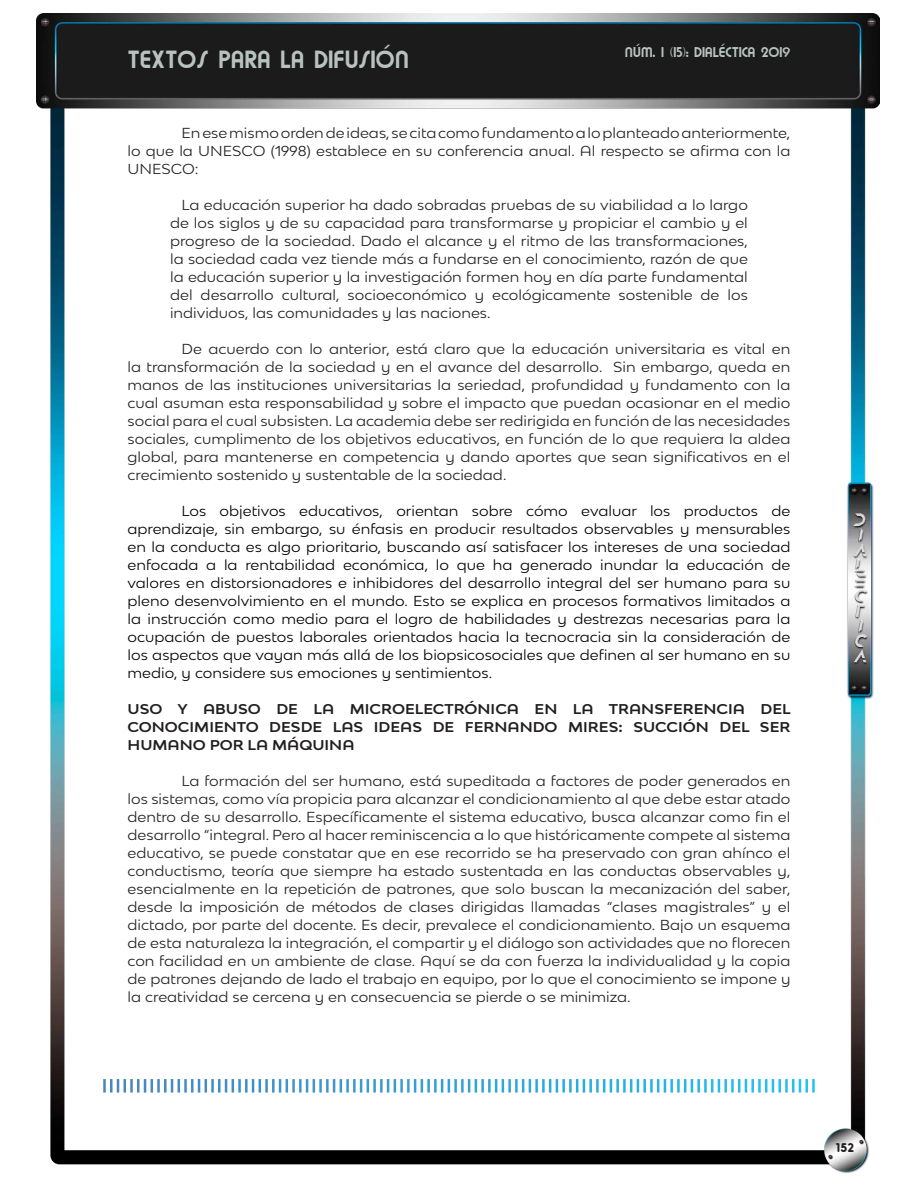
<style>
.page{position:relative;width:918px;height:1188px;background:#fff}
.page>*{position:absolute;margin:0;border:0;box-sizing:border-box;transform-origin:0 0}
.t1{font:21px "Brandish";color:#b8c3bf}
.t2{font:expanded 13.5px/18px "Bw Modelica SS01";color:#231f20;text-align:justify}
.t3{font:expanded 13.5px/18px "Bw Modelica SS01";color:#000;text-align:justify}
.t4{font:700 expanded 13.5px/18px "Bw Modelica SS01";color:#231f20;text-align:justify}
.t5{font:12px "Brandish";color:#b8c3bf}
.t6{font:700 12px "Oduda";color:#231f20}
</style>
<div class="page">
<img style="left:37px;top:14px;width:843px;height:1159px">
<hr style="left:103px;top:1079px;width:3px;height:14px;background:#fff">
<hr style="left:110px;top:1079px;width:3px;height:14px;background:#fff">
<svg style="left:117px;top:1079px;width:9px;height:14px"></svg>
<hr style="left:130px;top:1079px;width:3px;height:14px;background:#fff">
<hr style="left:137px;top:1079px;width:3px;height:14px;background:#fff">
<svg style="left:144px;top:1079px;width:9px;height:14px"></svg>
<hr style="left:157px;top:1079px;width:3px;height:14px;background:#fff">
<hr style="left:164px;top:1079px;width:3px;height:14px;background:#fff">
<svg style="left:171px;top:1079px;width:9px;height:14px"></svg>
<hr style="left:184px;top:1079px;width:3px;height:14px;background:#fff">
<hr style="left:191px;top:1079px;width:3px;height:14px;background:#fff">
<svg style="left:198px;top:1079px;width:9px;height:14px"></svg>
<hr style="left:211px;top:1079px;width:3px;height:14px;background:#fff">
<hr style="left:218px;top:1079px;width:3px;height:14px;background:#fff">
<svg style="left:225px;top:1079px;width:9px;height:14px"></svg>
<hr style="left:238px;top:1079px;width:3px;height:14px;background:#fff">
<hr style="left:245px;top:1079px;width:3px;height:14px;background:#fff">
<svg style="left:252px;top:1079px;width:9px;height:14px"></svg>
<hr style="left:265px;top:1079px;width:3px;height:14px;background:#fff">
<hr style="left:272px;top:1079px;width:3px;height:14px;background:#fff">
<svg style="left:279px;top:1079px;width:9px;height:14px"></svg>
<hr style="left:292px;top:1079px;width:3px;height:14px;background:#fff">
<hr style="left:299px;top:1079px;width:3px;height:14px;background:#fff">
<svg style="left:306px;top:1079px;width:9px;height:14px"></svg>
<hr style="left:319px;top:1079px;width:3px;height:14px;background:#fff">
<hr style="left:326px;top:1079px;width:3px;height:14px;background:#fff">
<svg style="left:333px;top:1079px;width:9px;height:14px"></svg>
<hr style="left:346px;top:1079px;width:3px;height:14px;background:#fff">
<hr style="left:353px;top:1079px;width:3px;height:14px;background:#fff">
<svg style="left:360px;top:1079px;width:9px;height:14px"></svg>
<hr style="left:373px;top:1079px;width:3px;height:14px;background:#fff">
<hr style="left:380px;top:1079px;width:3px;height:14px;background:#fff">
<svg style="left:387px;top:1079px;width:9px;height:14px"></svg>
<hr style="left:400px;top:1079px;width:3px;height:14px;background:#fff">
<hr style="left:407px;top:1079px;width:3px;height:14px;background:#fff">
<svg style="left:414px;top:1079px;width:9px;height:14px"></svg>
<hr style="left:427px;top:1079px;width:3px;height:14px;background:#fff">
<hr style="left:434px;top:1079px;width:3px;height:14px;background:#fff">
<svg style="left:441px;top:1079px;width:9px;height:14px"></svg>
<hr style="left:454px;top:1079px;width:3px;height:14px;background:#fff">
<hr style="left:461px;top:1079px;width:3px;height:14px;background:#fff">
<svg style="left:468px;top:1079px;width:9px;height:14px"></svg>
<hr style="left:481px;top:1079px;width:3px;height:14px;background:#fff">
<hr style="left:488px;top:1079px;width:3px;height:14px;background:#fff">
<svg style="left:495px;top:1079px;width:9px;height:14px"></svg>
<hr style="left:508px;top:1079px;width:3px;height:14px;background:#fff">
<hr style="left:515px;top:1079px;width:3px;height:14px;background:#fff">
<svg style="left:522px;top:1079px;width:9px;height:14px"></svg>
<hr style="left:535px;top:1079px;width:3px;height:14px;background:#fff">
<hr style="left:542px;top:1079px;width:3px;height:14px;background:#fff">
<svg style="left:549px;top:1079px;width:9px;height:14px"></svg>
<hr style="left:562px;top:1079px;width:3px;height:14px;background:#fff">
<hr style="left:569px;top:1079px;width:3px;height:14px;background:#fff">
<svg style="left:576px;top:1079px;width:9px;height:14px"></svg>
<hr style="left:589px;top:1079px;width:3px;height:14px;background:#fff">
<hr style="left:596px;top:1079px;width:3px;height:14px;background:#fff">
<svg style="left:603px;top:1079px;width:9px;height:14px"></svg>
<hr style="left:616px;top:1079px;width:3px;height:14px;background:#fff">
<hr style="left:623px;top:1079px;width:3px;height:14px;background:#fff">
<svg style="left:630px;top:1079px;width:9px;height:14px"></svg>
<hr style="left:643px;top:1079px;width:3px;height:14px;background:#fff">
<hr style="left:650px;top:1079px;width:3px;height:14px;background:#fff">
<svg style="left:657px;top:1079px;width:9px;height:14px"></svg>
<hr style="left:670px;top:1079px;width:3px;height:14px;background:#fff">
<hr style="left:677px;top:1079px;width:3px;height:14px;background:#fff">
<svg style="left:684px;top:1079px;width:9px;height:14px"></svg>
<hr style="left:697px;top:1079px;width:3px;height:14px;background:#fff">
<hr style="left:704px;top:1079px;width:3px;height:14px;background:#fff">
<svg style="left:711px;top:1079px;width:9px;height:14px"></svg>
<hr style="left:724px;top:1079px;width:3px;height:14px;background:#fff">
<hr style="left:731px;top:1079px;width:3px;height:14px;background:#fff">
<svg style="left:738px;top:1079px;width:9px;height:14px"></svg>
<hr style="left:751px;top:1079px;width:3px;height:14px;background:#fff">
<hr style="left:758px;top:1079px;width:3px;height:14px;background:#fff">
<svg style="left:765px;top:1079px;width:9px;height:14px"></svg>
<hr style="left:778px;top:1079px;width:3px;height:14px;background:#fff">
<hr style="left:785px;top:1079px;width:3px;height:14px;background:#fff">
<svg style="left:792px;top:1079px;width:9px;height:14px"></svg>
<hr style="left:805px;top:1079px;width:3px;height:14px;background:#fff">
<hr style="left:812px;top:1079px;width:3px;height:14px;background:#fff">
<h1 class="t1" style="left:128px;top:44px;width:283px">TEXTOS PARA LA DIFUSIÓN</h1>
<p class="t5" style="left:625px;top:44px;width:167px">NÚM. 1 (15): DIALÉCTICA 2019</p>
<p class="t2" style="left:128px;top:124px;width:664px;text-indent:54px">En ese mismo orden de ideas, se cita como fundamento a lo planteado anteriormente, lo que la UNESCO (1998) establece en su conferencia anual. Al respecto se afirma con la UNESCO:</p>
<p class="t2" style="left:170px;top:196px;width:579px;text-indent:11px">La educación superior ha dado sobradas pruebas de su viabilidad a lo largo de los siglos y de su capacidad para transformarse y propiciar el cambio y el progreso de la sociedad. Dado el alcance y el ritmo de las transformaciones, la sociedad cada vez tiende más a fundarse en el conocimiento, razón de que la educación superior y la investigación formen hoy en día parte fundamental del desarrollo cultural, socioeconómico y ecológicamente sostenible de los individuos, las comunidades y las naciones.</p>
<p class="t2" style="left:128px;top:340px;width:664px;text-indent:54px">De acuerdo con lo anterior, está claro que la educación universitaria es vital en la transformación de la sociedad y en el avance del desarrollo. Sin embargo, queda en manos de las instituciones universitarias la seriedad, profundidad y fundamento con la cual asuman esta responsabilidad y sobre el impacto que puedan ocasionar en el medio social para el cual subsisten. La academia debe ser redirigida en función de las necesidades sociales, cumplimento de los objetivos educativos, en función de lo que requiera la aldea global, para mantenerse en competencia y dando aportes que sean significativos en el crecimiento sostenido y sustentable de la sociedad.</p>
<p class="t3" style="left:128px;top:502px;width:664px;text-indent:54px">Los objetivos educativos, orientan sobre cómo evaluar los productos de aprendizaje, sin embargo, su énfasis en producir resultados observables y mensurables en la conducta es algo prioritario, buscando así satisfacer los intereses de una sociedad enfocada a la rentabilidad económica, lo que ha generado inundar la educación de valores en distorsionadores e inhibidores del desarrollo integral del ser humano para su pleno desenvolvimiento en el mundo. Esto se explica en procesos formativos limitados a la instrucción como medio para el logro de habilidades y destrezas necesarias para la ocupación de puestos laborales orientados hacia la tecnocracia sin la consideración de los aspectos que vayan más allá de los biopsicosociales que definen al ser humano en su medio, y considere sus emociones y sentimientos.</p>
<p class="t4" style="left:128px;top:700px;width:665px">USO Y ABUSO DE LA MICROELECTRÓNICA EN LA TRANSFERENCIA DEL CONOCIMIENTO DESDE LAS IDEAS DE FERNANDO MIRES: SUCCIÓN DEL SER HUMANO POR LA MÁQUINA</p>
<p class="t2" style="left:128px;top:772px;width:664px;text-indent:54px">La formación del ser humano, está supeditada a factores de poder generados en los sistemas, como vía propicia para alcanzar el condicionamiento al que debe estar atado dentro de su desarrollo. Específicamente el sistema educativo, busca alcanzar como fin el desarrollo “integral. Pero al hacer reminiscencia a lo que históricamente compete al sistema educativo, se puede constatar que en ese recorrido se ha preservado con gran ahínco el conductismo, teoría que siempre ha estado sustentada en las conductas observables y, esencialmente en la repetición de patrones, que solo buscan la mecanización del saber, desde la imposición de métodos de clases dirigidas llamadas “clases magistrales” y el dictado, por parte del docente. Es decir, prevalece el condicionamiento. Bajo un esquema de esta naturaleza la integración, el compartir y el diálogo son actividades que no florecen con facilidad en un ambiente de clase. Aquí se da con fuerza la individualidad y la copia de patrones dejando de lado el trabajo en equipo, por lo que el conocimiento se impone y la creatividad se cercena y en consecuencia se pierde o se minimiza.</p>
<p class="t6" style="left:836px;top:1142px;width:20px">152</p>
</div>
